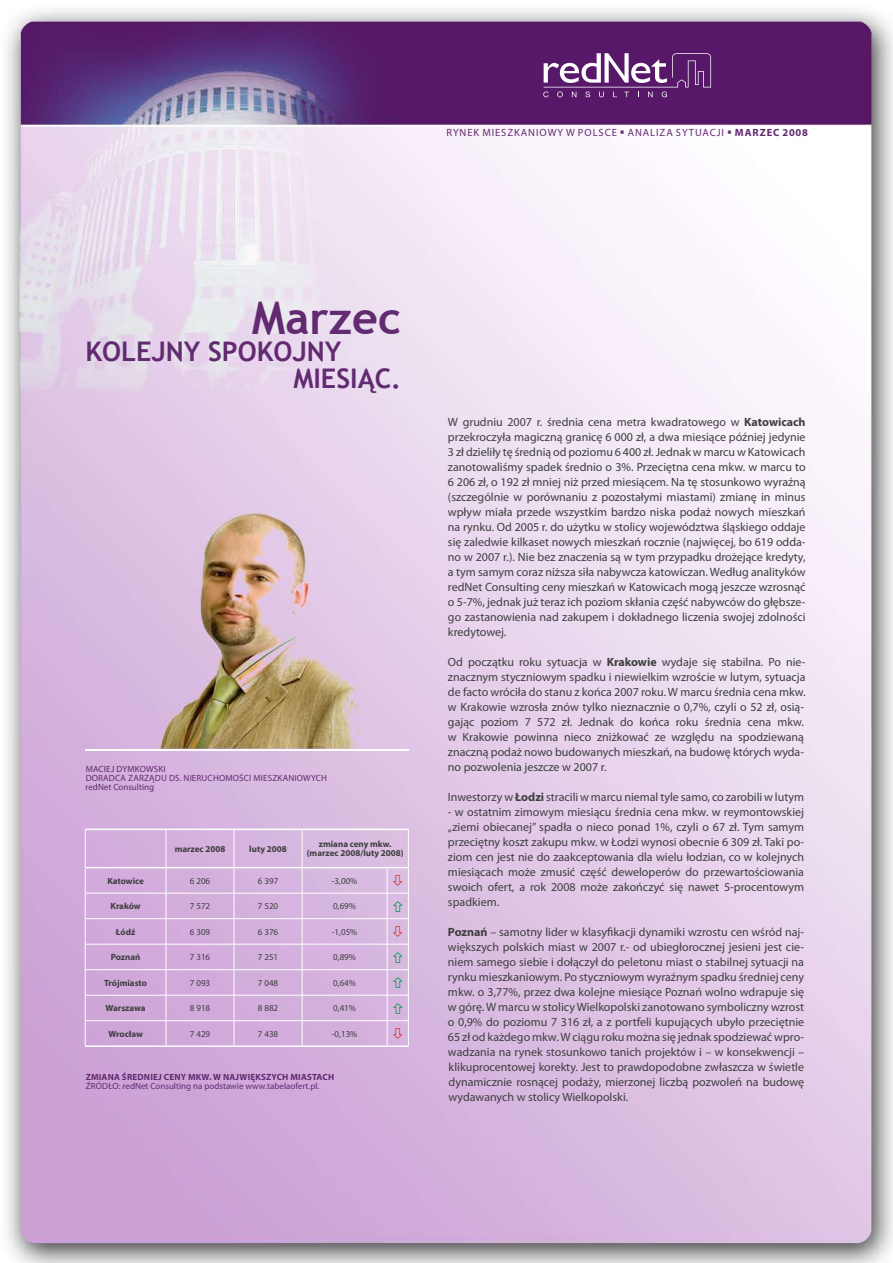
<style>
.page{position:relative;width:893px;height:1263px;background:#fff}
.page>*{position:absolute;margin:0;border:0;box-sizing:border-box;transform-origin:0 0}
.t1{font:700 45px "Trebuchet MS";color:#622a70}
.t2{font:700 27px/27px "Trebuchet MS";color:#622a70}
.t3{font:12px/15px "Myriad Pro";color:#3e3e40;text-align:justify}
.t4{font:10.5px "Myriad Pro";letter-spacing:.09em;color:#622a70}
.t5{font:700 9px/9px "Myriad Pro";color:#3e3e40;text-align:center}
.t6{font:9px "Myriad Pro";color:#3e3e40}
.t7{font:9px "Myriad Pro";color:#622a70}
.t8{font:9px/9px "Myriad Pro";letter-spacing:.02em;color:#622a70;text-align:center}
.t9{font:700 9px "Myriad Pro";letter-spacing:.02em;color:#622a70}
.s1{font-weight:700}
</style>
<div class="page">
<img style="left:6px;top:9px;width:887px;height:1254px">
<hr style="left:85px;top:749px;width:324px;height:2px;background:#fff">
<svg style="left:543px;top:53px;width:168px;height:44px;background:#7b4a89"></svg>
<hr style="left:85px;top:828px;width:81px;height:2px;background:#fff">
<hr style="left:166px;top:828px;width:68px;height:2px;background:#fff">
<hr style="left:234px;top:828px;width:68px;height:2px;background:#fff">
<hr style="left:302px;top:828px;width:85px;height:2px;background:#fff">
<hr style="left:387px;top:828px;width:22px;height:2px;background:#fff">
<hr style="left:85px;top:867px;width:81px;height:1px;background:#fff">
<hr style="left:166px;top:867px;width:68px;height:1px;background:#fff">
<hr style="left:234px;top:867px;width:68px;height:1px;background:#fff">
<hr style="left:302px;top:867px;width:85px;height:1px;background:#fff">
<hr style="left:85px;top:893px;width:81px;height:1px;background:#fff">
<hr style="left:166px;top:893px;width:68px;height:1px;background:#fff">
<hr style="left:234px;top:893px;width:68px;height:1px;background:#fff">
<hr style="left:302px;top:893px;width:85px;height:1px;background:#fff">
<hr style="left:85px;top:918px;width:81px;height:1px;background:#fff">
<hr style="left:166px;top:918px;width:68px;height:1px;background:#fff">
<hr style="left:234px;top:918px;width:68px;height:1px;background:#fff">
<hr style="left:302px;top:918px;width:85px;height:1px;background:#fff">
<hr style="left:85px;top:944px;width:81px;height:1px;background:#fff">
<hr style="left:166px;top:944px;width:68px;height:1px;background:#fff">
<hr style="left:234px;top:944px;width:68px;height:1px;background:#fff">
<hr style="left:302px;top:944px;width:85px;height:1px;background:#fff">
<hr style="left:85px;top:969px;width:81px;height:1px;background:#fff">
<hr style="left:166px;top:969px;width:68px;height:1px;background:#fff">
<hr style="left:234px;top:969px;width:68px;height:1px;background:#fff">
<hr style="left:302px;top:969px;width:85px;height:1px;background:#fff">
<hr style="left:85px;top:995px;width:81px;height:1px;background:#fff">
<hr style="left:166px;top:995px;width:68px;height:1px;background:#fff">
<hr style="left:234px;top:995px;width:68px;height:1px;background:#fff">
<hr style="left:302px;top:995px;width:85px;height:1px;background:#fff">
<hr style="left:85px;top:1020px;width:81px;height:1px;background:#fff">
<hr style="left:166px;top:1020px;width:68px;height:1px;background:#fff">
<hr style="left:234px;top:1020px;width:68px;height:1px;background:#fff">
<hr style="left:302px;top:1020px;width:85px;height:1px;background:#fff">
<hr style="left:85px;top:1045px;width:81px;height:2px;background:#fff">
<hr style="left:166px;top:1045px;width:68px;height:2px;background:#fff">
<hr style="left:234px;top:1045px;width:68px;height:2px;background:#fff">
<hr style="left:302px;top:1045px;width:85px;height:2px;background:#fff">
<hr style="left:387px;top:1045px;width:22px;height:2px;background:#fff">
<hr style="left:85px;top:830px;width:1px;height:37px;background:#fff">
<hr style="left:166px;top:830px;width:1px;height:37px;background:#fff">
<hr style="left:234px;top:830px;width:1px;height:37px;background:#fff">
<hr style="left:302px;top:830px;width:1px;height:37px;background:#fff">
<hr style="left:408px;top:830px;width:1px;height:37px;background:#fff">
<svg style="left:85px;top:868px;width:1px;height:177px"></svg>
<svg style="left:166px;top:868px;width:1px;height:177px"></svg>
<svg style="left:234px;top:868px;width:1px;height:177px"></svg>
<svg style="left:302px;top:868px;width:1px;height:177px"></svg>
<svg style="left:387px;top:867px;width:22px;height:178px;background:#dcc0e3"></svg>
<p class="t4" style="left:447px;top:126px;width:90px">Rynek mi eszkaniow</p>
<p class="t4" style="left:558px;top:126px;width:252px">y w Polsce ▪ Analiza sytuacji ▪ <span class="s1">Marzec 2008</span></p>
<h1 class="t1" style="left:252px;top:290px;width:151px">MARZEC</h1>
<h2 class="t2" style="left:293px;top:338px;width:109px;text-indent:-208px">KOLEJNY SPOKOJNY<br>MIESIĄC.</h2>
<p class="t8" style="left:86px;top:764px;width:141px">ski<br>Doradca zarządu ds. ni eruchomo</p>
<p class="t8" style="left:239px;top:773px;width:56px">ści mi eszkaniow</p>
<p class="t7" style="left:311px;top:772px;width:17px">ych</p>
<p class="t7" style="left:86px;top:781px;width:70px">redNet Consulting</p>
<p class="t7" style="left:86px;top:763px;width:50px">Maci ej Dymkow</p>
<p class="t5" style="left:175px;top:844px;width:52px">marzec 2008</p>
<p class="t5" style="left:249px;top:844px;width:39px">luty 2008</p>
<p class="t5" style="left:307px;top:839px;width:98px">zmiana ceny mkw. (marzec 2008/luty 2008)</p>
<p class="t5" style="left:107px;top:876px;width:38px">Katowice</p>
<p class="t6" style="left:190px;top:875px;width:22px">6 206</p>
<p class="t6" style="left:258px;top:875px;width:22px">6 397</p>
<p class="t6" style="left:332px;top:875px;width:27px">-3,00%</p>
<p class="t5" style="left:110px;top:901px;width:32px">Kraków</p>
<p class="t6" style="left:190px;top:901px;width:22px">7 572</p>
<p class="t6" style="left:258px;top:901px;width:22px">7 520</p>
<p class="t6" style="left:333px;top:901px;width:24px">0,69%</p>
<p class="t5" style="left:116px;top:927px;width:21px">Łódź</p>
<p class="t6" style="left:190px;top:926px;width:22px">6 309</p>
<p class="t6" style="left:258px;top:926px;width:22px">6 376</p>
<p class="t6" style="left:332px;top:926px;width:27px">-1,05%</p>
<p class="t5" style="left:111px;top:952px;width:31px">Poznań</p>
<p class="t6" style="left:190px;top:952px;width:22px">7 316</p>
<p class="t6" style="left:258px;top:952px;width:22px">7 251</p>
<p class="t6" style="left:333px;top:952px;width:24px">0,89%</p>
<p class="t5" style="left:104px;top:978px;width:44px">Trójmiasto</p>
<p class="t6" style="left:190px;top:977px;width:22px">7 093</p>
<p class="t6" style="left:258px;top:977px;width:22px">7 048</p>
<p class="t6" style="left:333px;top:977px;width:24px">0,64%</p>
<p class="t5" style="left:106px;top:1003px;width:42px">Warszawa</p>
<p class="t6" style="left:190px;top:1003px;width:22px">8 918</p>
<p class="t6" style="left:258px;top:1003px;width:22px">8 882</p>
<p class="t6" style="left:333px;top:1003px;width:24px">0,41%</p>
<p class="t5" style="left:108px;top:1029px;width:36px">Wrocław</p>
<p class="t6" style="left:190px;top:1028px;width:22px">7 429</p>
<p class="t6" style="left:258px;top:1028px;width:22px">7 438</p>
<p class="t6" style="left:332px;top:1028px;width:27px">-0,13%</p>
<p class="t9" style="left:86px;top:1071px;width:250px">Zmiana średniej ceny mkw. w największych miastach</p>
<p class="t7" style="left:86px;top:1080px;width:23px">źródło</p>
<p class="t7" style="left:119px;top:1080px;width:202px">: redNet Consulting na podstawie www.tabelaofert.pl.</p>
<p class="t3" style="left:448px;top:414px;width:359px">W grudniu 2007 r. średnia cena metra kwadratowego w <span class="s1">Katowicach </span>przekroczyła magiczną granicę 6 000 zł, a dwa miesiące później jedynie 3 zł dzieliły tę średnią od poziomu 6 400 zł. Jednak w marcu w Katowicach zanotowaliśmy spadek średnio o 3%. Przeciętna cena mkw. w marcu to 6 206 zł, o 192 zł mniej niż przed miesiącem. Na tę stosunkowo wyraźną (szczególnie w porównaniu z pozostałymi miastami) zmianę in minus wpływ miała przede wszystkim bardzo niska podaż nowych mieszkań na rynku. Od 2005 r. do użytku w stolicy województwa śląskiego oddaje się zaledwie kilkaset nowych mieszkań rocznie (najwięcej, bo 619 odda&shy;no w 2007 r.). Nie bez znaczenia są w tym przypadku drożejące kredyty, a tym samym coraz niższa siła nabywcza katowiczan. Według analityków redNet Consulting ceny mieszkań w Katowicach mogą jeszcze wzrosnąć o 5-7%, jednak już teraz ich poziom skłania część nabywców do głębsze&shy;go zastanowienia nad zakupem i dokładnego liczenia swojej zdolności kredytowej.</p>
<p class="t3" style="left:448px;top:654px;width:359px;text-align:left">Od początku roku sytuacja w <span class="s1">Krakowie</span> wydaje się stabilna. Po nie&shy;znacznym styczniowym spadku i niewielkim wzroście w lutym, sytuacja de facto wróciła do stanu z końca 2007 roku. W marcu średnia cena mkw. w Krakowie wzrosła znów tylko nieznacznie o 0,7%, czyli o 52 zł, osią&shy;gając poziom 7 572 zł. Jednak do końca roku średnia cena mkw. w Krakowie powinna nieco zniżkować ze względu na spodziewaną znaczną podaż nowo budowanych mieszkań, na budowę których wyda&shy;no pozwolenia jeszcze w 2007 r.</p>
<p class="t3" style="left:448px;top:789px;width:358px">Inwestorzy w <span class="s1">Łodzi</span> stracili w marcu niemal tyle samo, co zarobili w lutym</p>
<p class="t3" style="left:448px;top:804px;width:358px">- w ostatnim zimowym miesiącu średnia cena mkw. w reymontowskiej „ziemi obiecanej” spadła o nieco ponad 1%, czyli o 67 zł. Tym samym przeciętny koszt zakupu mkw. w Łodzi wynosi obecnie 6 309 zł. Taki po&shy;ziom cen jest nie do zaakceptowania dla wielu łodzian, co w kolejnych miesiącach może zmusić część deweloperów do przewartościowania swoich ofert, a rok 2008 może zakończyć się nawet 5-procentowym spadkiem.</p>
<p class="t3" style="left:448px;top:924px;width:358px"><span class="s1">Poznań</span> – samotny lider w klasyfikacji dynamiki wzrostu cen wśród naj&shy;większych polskich miast w 2007 r.- od ubiegłorocznej jesieni jest cie&shy;niem samego siebie i dołączył do peletonu miast o stabilnej sytuacji na rynku mieszkaniowym. Po styczniowym wyraźnym spadku średniej ceny mkw. o 3,77%, przez dwa kolejne miesiące Poznań wolno wdrapuje się w górę. W marcu w stolicy Wielkopolski zanotowano symboliczny wzrost o 0,9% do poziomu 7 316 zł, a z portfeli kupujących ubyło przeciętnie 65 zł od każdego mkw. W ciągu roku można się jednak spodziewać wpro&shy;wadzania na rynek stosunkowo tanich projektów i – w konsekwencji – klikuprocentowej korekty. Jest to prawdopodobne zwłaszcza w świetle dynamicznie rosnącej podaży, mierzonej liczbą pozwoleń na budowę wydawanych w stolicy Wielkopolski.</p>
</div>
